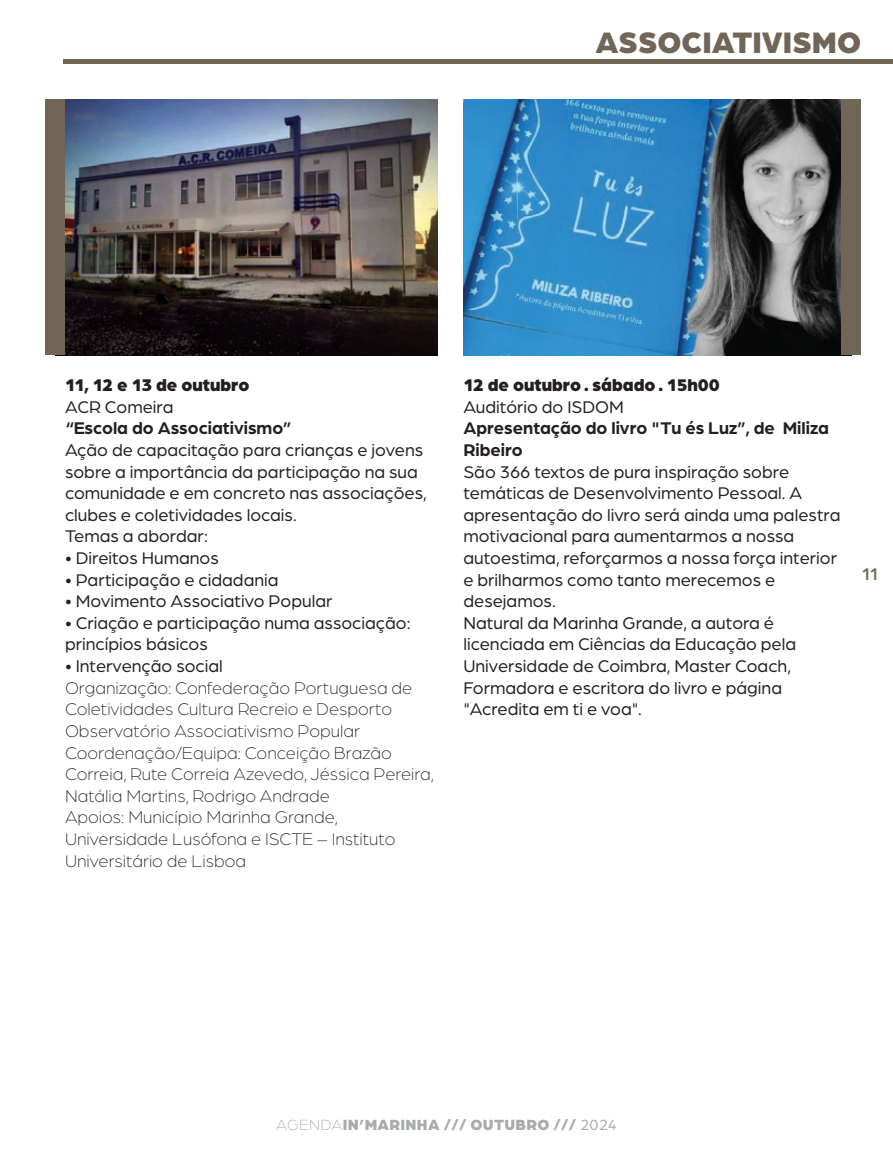
<style>
.page{position:relative;width:893px;height:1149px;background:#fff}
.page>*{position:absolute;margin:0;border:0;box-sizing:border-box;transform-origin:0 0}
.t1{font:900 31.5px "Arboria";color:#716557}
.t2{font:18px/21.6px "Arboria";color:#231f20}
.t3{font:300 18px/21.6px "Arboria";color:#231f20}
.t4{font:700 18px/21.6px "Arboria";color:#231f20}
.t5{font:900 18px "Arboria";color:#231f20}
.t6{font:500 18px "Arboria";color:#716557}
.t7{font:900 15.75px "Arboria";letter-spacing:.02em;color:#a8abaa}
.s1{font-weight:300}
.s2{font-weight:400}
</style>
<div class="page">
<img style="left:463px;top:100px;width:378px;height:255px">
<img style="left:65px;top:100px;width:373px;height:255px">
<div style="left:45px;top:99px;width:20px;height:256px;background:#716557"></div>
<div style="left:841px;top:99px;width:20px;height:256px;background:#716557"></div>
<div style="left:64px;top:59px;width:829px;height:5px;background:#716557"></div>
<h1 class="t1" style="left:595px;top:19px;width:267px">ASSOCIATIVISMO</h1>
<p class="t5" style="left:65px;top:372px;width:186px">11, 12 e 13 de outubro</p>
<p class="t2" style="left:65px;top:395px;width:110px">ACR Comeira</p>
<p class="t4" style="left:65px;top:416px;width:228px">“Escola do Associativismo”</p>
<p class="t2" style="left:65px;top:438px;width:363px">Ação de capacitação para crianças e jovens sobre a importância da participação na sua comunidade e em concreto nas associações, clubes e coletividades locais.<br>Temas a abordar:</p>
<p class="t2" style="left:65px;top:546px;width:155px">• Direitos Humanos</p>
<p class="t2" style="left:65px;top:568px;width:215px">• Participação e cidadania</p>
<p class="t2" style="left:65px;top:589px;width:269px">• Movimento Associativo Popular</p>
<p class="t2" style="left:65px;top:611px;width:347px">• Criação e participação numa associação: princípios básicos</p>
<p class="t2" style="left:65px;top:654px;width:159px">• Intervenção social</p>
<p class="t3" style="left:65px;top:676px;width:370px">Organização: Confederação Portuguesa de Coletividades Cultura Recreio e Desporto Observatório Associativismo Popular Coordenação/Equipa: Conceição Brazão Correia, Rute Correia Azevedo, Jéssica Pereira, Natália Martins, Rodrigo Andrade<br>Apoios: Município Marinha Grande, Universidade Lusófona e ISCTE – Instituto Universitário de Lisboa</p>
<p class="t5" style="left:463px;top:372px;width:258px">12 de outubro . sábado . 15h00</p>
<p class="t2" style="left:463px;top:395px;width:162px">Auditório do ISDOM</p>
<p class="t4" style="left:463px;top:416px;width:367px">Apresentação do livro "Tu és Luz”, de Miliza<br>Ribeiro</p>
<p class="t2" style="left:463px;top:460px;width:379px">São 366 textos de pura inspiração sobre temáticas de Desenvolvimento Pessoal. A apresentação do livro será ainda uma palestra motivacional para aumentarmos a nossa autoestima, reforçarmos a nossa força interior e brilharmos como tanto merecemos e desejamos.<br>Natural da Marinha Grande, a autora é licenciada em Ciências da Educação pela Universidade de Coimbra, Master Coach, Formadora e escritora do livro e página "Acredita em ti e voa".</p>
<p class="t6" style="left:862px;top:561px;width:18px">11</p>
<p class="t7" style="left:276px;top:1112px;width:342px"><span class="s1">AGENDA</span>IN’MARINHA /// OUTUBRO /// <span class="s2">2024</span></p>
</div>
